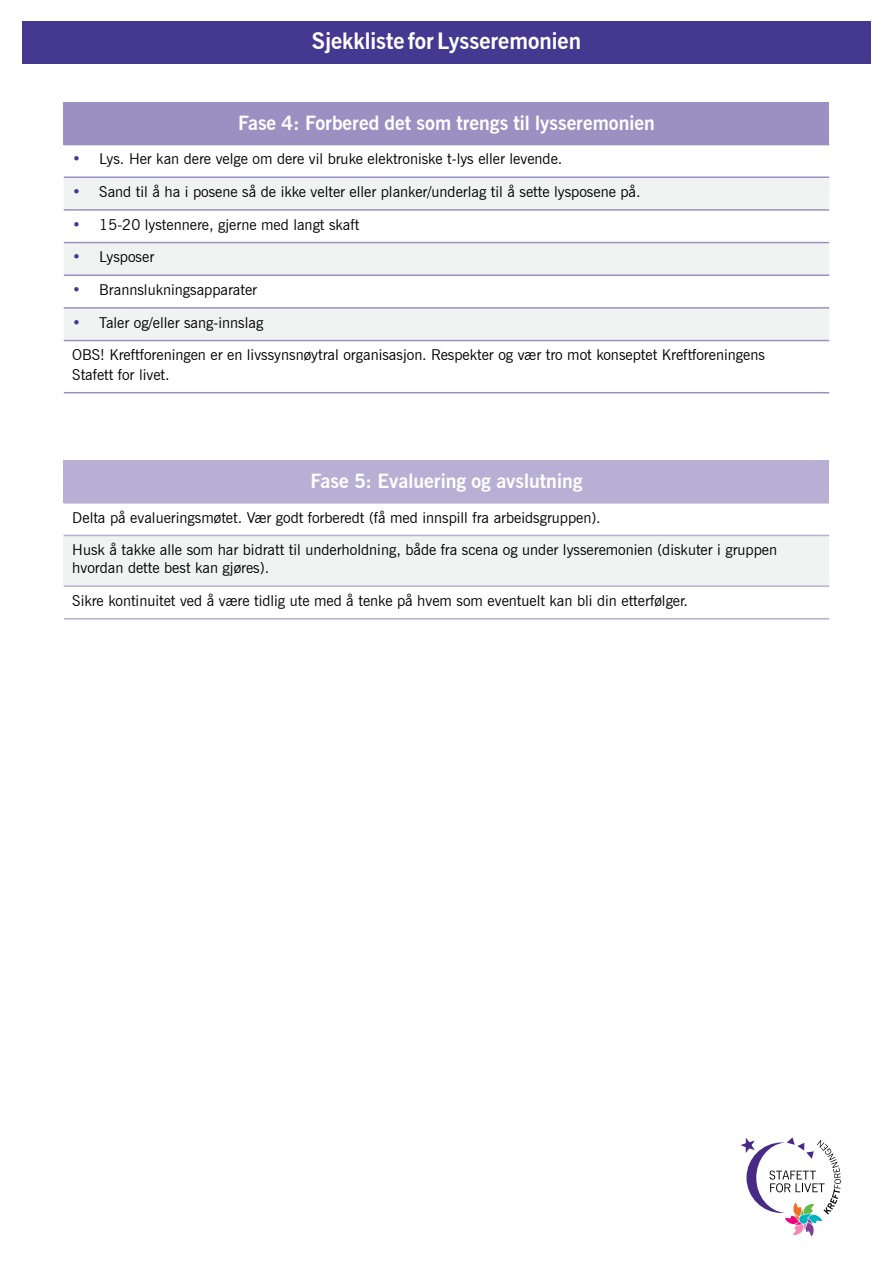
<style>
.page{position:relative;width:893px;height:1263px;background:#fff}
.page>*{position:absolute;margin:0;border:0;box-sizing:border-box;transform-origin:0 0}
.t1{font:700 22.5px "News Gothic BT";color:#fff}
.t2{font:700 19.5px "News Gothic BT";color:#fff}
.t3{font:15px/32.7px "News Gothic BT";color:#000}
.s1{color:#443890}
</style>
<div class="page">
<div style="left:22px;top:22px;width:849px;height:42px;background:#443890"></div>
<svg style="left:740px;top:1137px;width:101px;height:99px"></svg>
<div style="left:64px;top:102px;width:765px;height:43px;background:#9a90c1"></div>
<svg style="left:64px;top:178px;width:765px;height:162px;fill:#f1f2f2"></svg>
<hr style="left:64px;top:176px;width:765px;height:2px;background:#9a90c1">
<hr style="left:64px;top:209px;width:765px;height:2px;background:#9a90c1">
<hr style="left:64px;top:242px;width:765px;height:1px;background:#9a90c1">
<hr style="left:64px;top:274px;width:765px;height:2px;background:#9a90c1">
<hr style="left:64px;top:307px;width:765px;height:2px;background:#9a90c1">
<hr style="left:64px;top:340px;width:765px;height:1px;background:#9a90c1">
<hr style="left:64px;top:392px;width:765px;height:1px;background:#9a90c1">
<div style="left:64px;top:460px;width:765px;height:43px;background:#b7b0d4"></div>
<div style="left:64px;top:535px;width:765px;height:51px;background:#f1f2f2"></div>
<hr style="left:64px;top:535px;width:765px;height:1px;background:#b7b0d4">
<hr style="left:64px;top:585px;width:765px;height:2px;background:#b7b0d4">
<hr style="left:64px;top:618px;width:765px;height:1px;background:#b7b0d4">
<h1 class="t1" style="left:312px;top:31px;width:271px">Sjekkliste for Lysseremonien</h1>
<h2 class="t2" style="left:238px;top:114px;width:418px">Fase 4: Forbered det som trengs til lysseremonien</h2>
<p class="t3" style="left:72px;top:143px;width:492px"><span class="s1">•</span> Lys. Her kan dere velge om dere vil bruke elektroniske t-lys eller levende.</p>
<p class="t3" style="left:72px;top:176px;width:570px"><span class="s1">•</span> Sand til å ha i posene så de ikke velter eller planker/underlag til å sette lysposene på.</p>
<p class="t3" style="left:72px;top:209px;width:289px"><span class="s1">•</span> 15-20 lystennere, gjerne med langt skaft</p>
<p class="t3" style="left:72px;top:241px;width:83px"><span class="s1">•</span> Lysposer</p>
<p class="t3" style="left:72px;top:274px;width:186px"><span class="s1">•</span> Brannslukningsapparater</p>
<p class="t3" style="left:72px;top:307px;width:694px"><span class="s1">•</span> Taler og/eller sang-innslag<br>OBS! Kreftforeningen er en livssynsnøytral organisasjon. Respekter og vær tro mot konseptet Kreftforeningens</p>
<p class="t3" style="left:72px;top:359px;width:99px">Stafett for livet.</p>
<h2 class="t2" style="left:311px;top:472px;width:273px">Fase 5: Evaluering og avslutning</h2>
<p class="t3" style="left:72px;top:502px;width:706px">Delta på evalueringsmøtet. Vær godt forberedt (få med innspill fra arbeidsgruppen).<br>Husk å takke alle som har bidratt til underholdning, både fra scena og under lysseremonien (diskuter i gruppen</p>
<p class="t3" style="left:72px;top:552px;width:617px">hvordan dette best kan gjøres).<br>Sikre kontinuitet ved å være tidlig ute med å tenke på hvem som eventuelt kan bli din etterfølger.</p>
</div>
